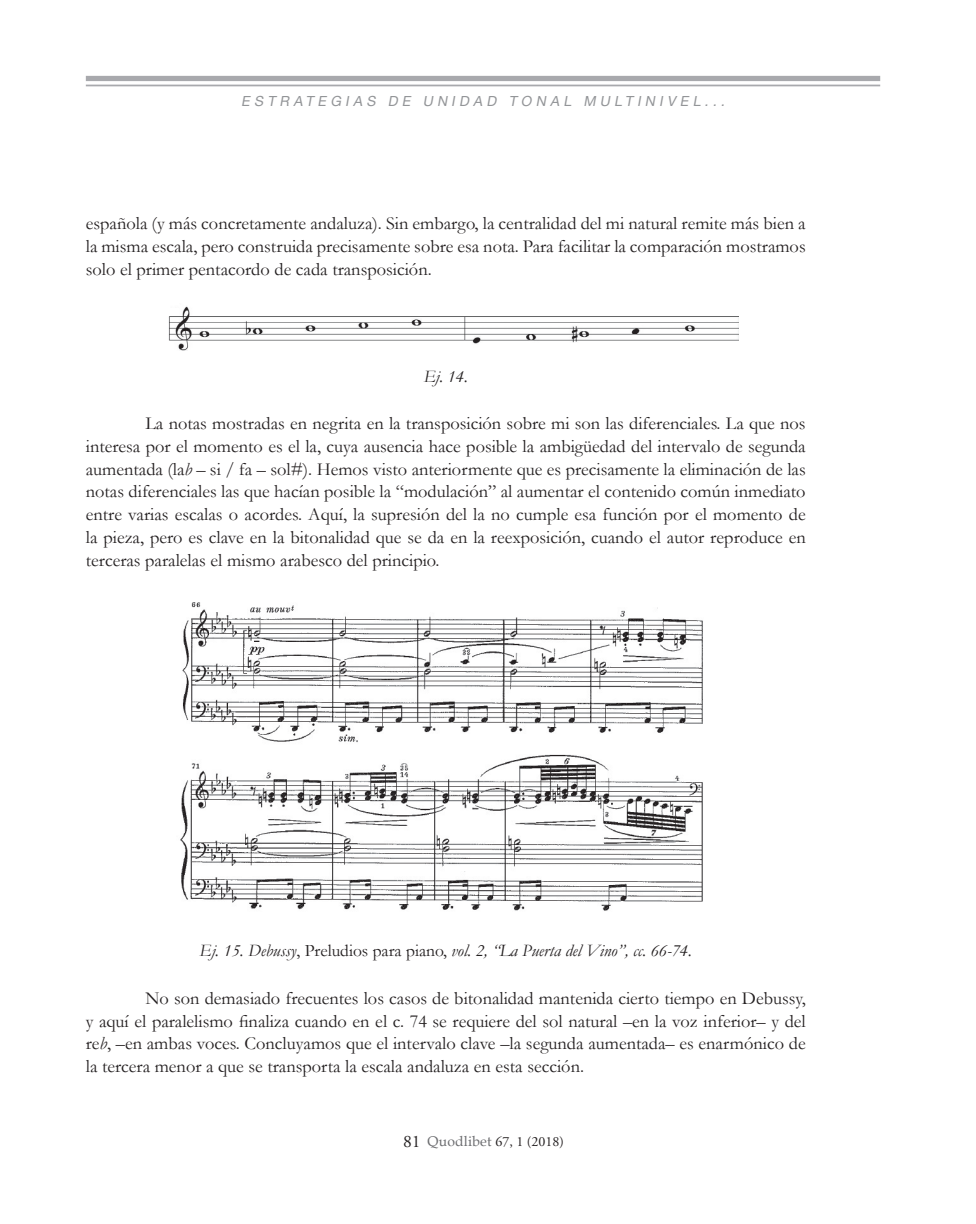
<style>
.page{position:relative;width:976px;height:1224px;background:#fff}
.page>*{position:absolute;margin:0;border:0;box-sizing:border-box;transform-origin:0 0}
.t1{font:18.38px/22.8px "Garamond";color:#231f20;text-align:justify}
.t2{font:italic 17.5px "Garamond";color:#231f20}
.t3{font:italic 14px "Helvetica Neue LT Std";color:#939598}
.t4{font:14px "Adobe Garamond Pro";color:#231f20}
.s1{font-style:italic}
.s2{font-style:normal}
.s3{font-size:17.5px}
.s4{font-family:"Book Antiqua";color:#6c6d70}
</style>
<div class="page">
<div style="left:86px;top:76px;width:793px;height:5px;background:#a8a9ad"></div>
<hr style="left:86px;top:85px;width:793px;height:1px;background:#a8a9ad">
<img style="left:168px;top:306px;width:570px;height:44px">
<img style="left:180px;top:602px;width:523px;height:309px">
<p class="t3" style="left:241px;top:92px;width:487px">ESTRATEGIAS DE UNIDAD TONAL MULTINIVEL...</p>
<p class="t1" style="left:86px;top:212px;width:721px">española (y más concretamente andaluza). Sin embargo, la centralidad del mi natural remite más bien a la misma escala, pero construida precisamente sobre esa nota. Para facilitar la comparación mostramos solo el primer pentacordo de cada transposición.</p>
<p class="t2" style="left:423px;top:364px;width:46px">Ej. 14.</p>
<p class="t1" style="left:86px;top:411px;width:721px;text-indent:60px">La notas mostradas en negrita en la transposición sobre mi son las diferenciales. La que nos interesa por el momento es el la, cuya ausencia hace posible la ambigüedad del intervalo de segunda aumentada (la<span class="s1">b</span> – si / fa – sol#). Hemos visto anteriormente que es precisamente la eliminación de las notas diferenciales las que hacían posible la “modulación” al aumentar el contenido común inmediato entre varias escalas o acordes. Aquí, la supresión del la no cumple esa función por el momento de la pieza, pero es clave en la bitonalidad que se da en la reexposición, cuando el autor reproduce en terceras paralelas el mismo arabesco del principio.</p>
<p class="t2" style="left:199px;top:938px;width:493px">Ej. 15. Debussy<span class="s2">, Preludios para piano,</span> vol. 2, “La Puerta del Vino”, cc. 66-74.</p>
<p class="t1" style="left:86px;top:986px;width:721px;text-indent:60px">No son demasiado frecuentes los casos de bitonalidad mantenida cierto tiempo en Debussy, y aquí el paralelismo finaliza cuando en el c. 74 se requiere del sol natural –en la voz inferior– y del re<span class="s1">b</span>, –en ambas voces. Concluyamos que el intervalo clave –la segunda aumentada– es enarmónico de la tercera menor a que se transporta la escala andaluza en esta sección.</p>
<p class="t4" style="left:403px;top:1133px;width:162px"><span class="s3">81</span> <span class="s4">Quodlibet</span> 67, 1 (2018)</p>
</div>
